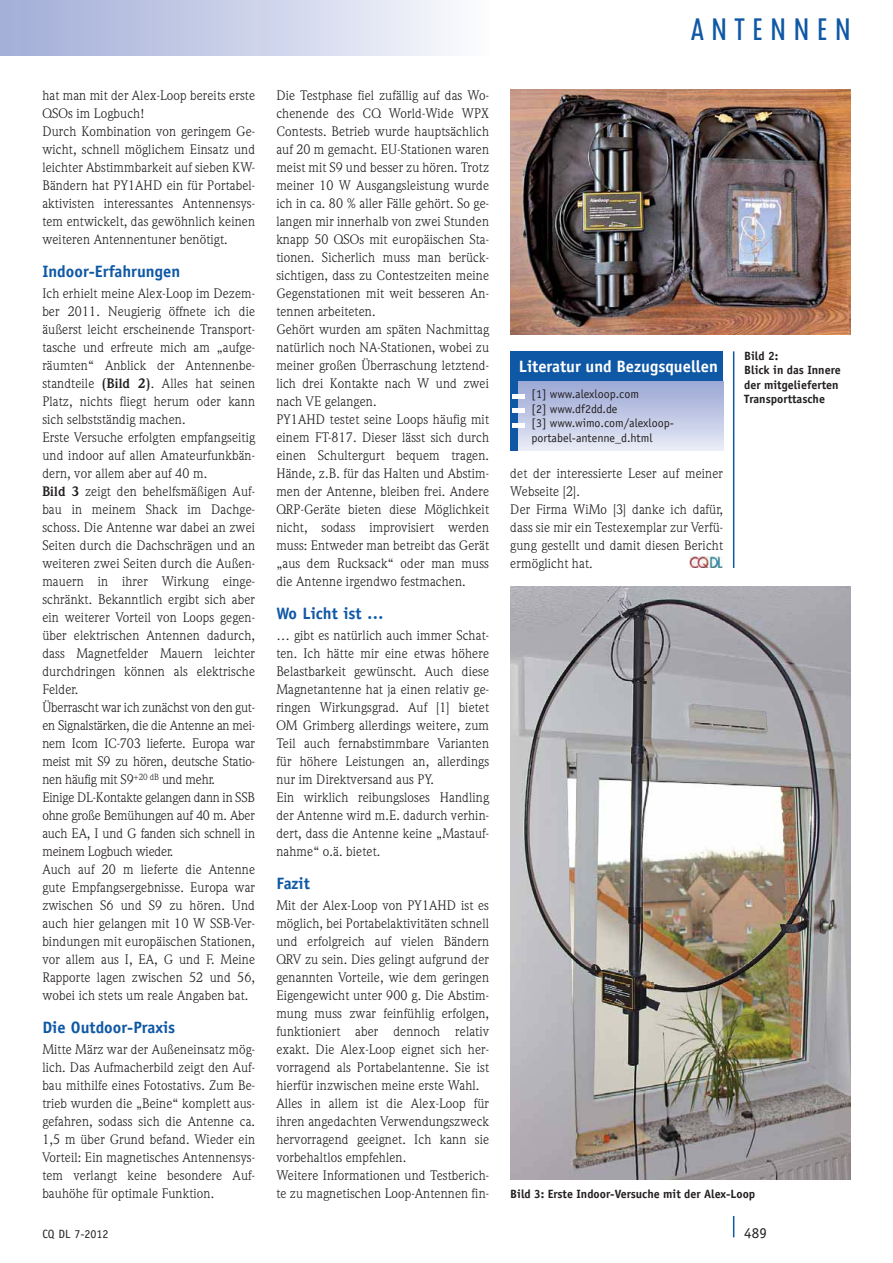
<style>
.page{position:relative;width:893px;height:1263px;background:#fff}
.page>*{position:absolute;margin:0;border:0;box-sizing:border-box;transform-origin:0 0}
.t1{font:condensed 30px "Limerick";letter-spacing:.26em;color:#0f58a5}
.t2{font:700 16.5px "Officina Sans";color:#0f58a5}
.t3{font:700 16.5px "Officina Sans";color:#fff}
.t4{font:15px "Officina Sans";color:#231f20}
.t5{font:13.5px/18px "Weidemann";letter-spacing:.01em;color:#231f20}
.t6{font:700 12px/14.4px "Officina Sans";color:#231f20}
.t7{font:12px/14.4px "Officina Sans";color:#231f20}
.s1{font-weight:700}
</style>
<div class="page">
<hr style="left:733px;top:351px;width:1px;height:886px;background:#0f58a5">
<svg style="left:689px;top:556px;width:34px;height:12px"></svg>
<img style="left:689px;top:557px;width:33px;height:11px">
<div style="left:510px;top:351px;width:213px;height:100px;background:#0f58a5"></div>
<div style="left:519px;top:381px;width:204px;height:70px;background:linear-gradient(to bottom,#9aa6d4,#e9ebf7)"></div>
<hr style="left:512px;top:394px;width:12px;height:4px;background:#fff">
<hr style="left:512px;top:409px;width:12px;height:4px;background:#fff">
<hr style="left:512px;top:423px;width:12px;height:4px;background:#fff">
<div style="left:0;top:0;width:489px;height:55px;background:linear-gradient(to right,#a1acd7,#f9fafd)"></div>
<img style="left:510px;top:89px;width:340px;height:245px">
<div style="left:729px;top:568px;width:8px;height:648px;background:#fff"></div>
<img style="left:510px;top:586px;width:340px;height:594px">
<p class="t5" style="left:42px;top:87px;width:214px">hat man mit der Alex-Loop bereits erste QSOs im Logbuch!<br>Durch Kombination von geringem Ge&shy;wicht, schnell möglichem Einsatz und leichter Abstimmbarkeit auf sieben KW-Bändern hat PY1AHD ein für Portabel - aktivisten interessantes Antennensys - tem entwickelt, das gewöhnlich keinen weiteren Antennentuner benötigt.</p>
<p class="t2" style="left:42px;top:265px;width:139px">Indoor-Erfahrungen</p>
<p class="t5" style="left:42px;top:285px;width:214px">Ich erhielt meine Alex-Loop im Dezem&shy;ber 2011. Neugierig öffnete ich die äußerst leicht erscheinende Transport&shy;tasche und erfreute mich am „aufge&shy;räumten“ Anblick der Antennenbe&shy;standteile <span class="s1">(Bild 2)</span>. Alles hat seinen Platz, nichts fliegt herum oder kann sich selbstständig machen.<br>Erste Versuche erfolgten empfangseitig und indoor auf allen Amateurfunkbän&shy;dern, vor allem aber auf 40 m.<br><span class="s1">Bild 3</span> zeigt den behelfsmäßigen Auf&shy;bau in meinem Shack im Dachge&shy;schoss. Die Antenne war dabei an zwei Seiten durch die Dachschrägen und an weiteren zwei Seiten durch die Außen&shy;mauern in ihrer Wirkung einge&shy;schränkt. Bekanntlich ergibt sich aber ein weiterer Vorteil von Loops gegen - über elektrischen Antennen dadurch, dass Magnetfelder Mauern leichter durchdringen können als elektrische Felder.<br>Überrascht war ich zunächst von den gut&shy;en Signalstärken, die die Antenne an mei&shy;nem Icom IC-703 lieferte. Europa war meist mit S9 zu hören, deutsche Statio&shy;nen häufig mit S9<sup>+20</sup> <sup>dB</sup> und mehr.<br>Einige DL-Kontakte gelangen dann in SSB ohne große Bemühungen auf 40 m. Aber auch EA, I und G fanden sich schnell in meinem Logbuch wieder.<br>Auch auf 20 m lieferte die Antenne gute Empfangsergebnisse. Europa war zwischen S6 und S9 zu hören. Und auch hier gelangen mit 10 W SSB-Ver&shy;bindungen mit europäischen Stationen, vor allem aus I, EA, G und F. Meine Rapporte lagen zwischen 52 und 56, wobei ich stets um reale Angaben bat.</p>
<p class="t2" style="left:42px;top:1021px;width:134px">Die Outdoor-Praxis</p>
<p class="t5" style="left:42px;top:1041px;width:214px;text-align:justify">Mitte März war der Außeneinsatz mög&shy;lich. Das Aufmacherbild zeigt den Auf&shy;bau mithilfe eines Fotostativs. Zum Be&shy;trieb wurden die „Beine“ komplett aus&shy;gefahren, sodass sich die Antenne ca.<br>1,5 m über Grund befand. Wieder ein Vorteil: Ein magnetisches Antennensys - tem verlangt keine besondere Auf&shy;bauhöhe für optimale Funktion.</p>
<p class="t5" style="left:276px;top:87px;width:214px">Die Testphase fiel zufällig auf das Wo&shy;chenende des CQ World-Wide WPX Contests. Betrieb wurde hauptsächlich auf 20 m gemacht. EU-Stationen waren meist mit S9 und besser zu hören. Trotz meiner 10 W Ausgangsleistung wurde ich in ca. 80 % aller Fälle gehört. So ge&shy;langen mir innerhalb von zwei Stunden knapp 50 QSOs mit europäischen Sta&shy;tionen. Sicherlich muss man berück&shy;sichtigen, dass zu Contestzeiten meine Gegenstationen mit weit besseren An&shy;tennen arbeiteten.<br>Gehört wurden am späten Nachmittag natürlich noch NA-Stationen, wobei zu meiner großen Überraschung letztend&shy;lich drei Kontakte nach W und zwei nach VE gelangen.<br>PY1AHD testet seine Loops häufig mit einem FT-817. Dieser lässt sich durch einen Schultergurt bequem tragen.<br>Hände, z.B. für das Halten und Abstim&shy;men der Antenne, bleiben frei. Andere QRP-Geräte bieten diese Möglichkeit nicht, sodass improvisiert werden muss: Entweder man betreibt das Gerät „aus dem Rucksack“ oder man muss die Antenne irgendwo festmachen.</p>
<p class="t2" style="left:276px;top:607px;width:109px">Wo Licht ist …</p>
<p class="t5" style="left:276px;top:627px;width:214px">… gibt es natürlich auch immer Schat&shy;ten. Ich hätte mir eine etwas höhere Belastbarkeit gewünscht. Auch diese Magnetantenne hat ja einen relativ ge&shy;ringen Wirkungsgrad. Auf [1] bietet OM Grimberg allerdings weitere, zum Teil auch fernabstimmbare Varianten für höhere Leistungen an, allerdings nur im Direktversand aus PY.<br>Ein wirklich reibungsloses Handling der Antenne wird m.E. dadurch verhin&shy;dert, dass die Antenne keine „Mastauf&shy;nahme“ o.ä. bietet.</p>
<p class="t2" style="left:276px;top:877px;width:35px">Fazit</p>
<p class="t5" style="left:276px;top:897px;width:214px">Mit der Alex-Loop von PY1AHD ist es möglich, bei Portabelaktivitäten schnell und erfolgreich auf vielen Bändern QRV zu sein. Dies gelingt aufgrund der genannten Vorteile, wie dem geringen Eigengewicht unter 900 g. Die Abstim&shy;mung muss zwar feinfühlig erfolgen, funktioniert aber dennoch relativ exakt. Die Alex-Loop eignet sich her&shy;vorragend als Portabelantenne. Sie ist hierfür inzwischen meine erste Wahl.<br>Alles in allem ist die Alex-Loop für ihren angedachten Verwendungszweck hervorragend geeignet. Ich kann sie vorbehaltlos empfehlen.<br>Weitere Informationen und Testberich&shy;te zu magnetischen Loop-Antennen fin-</p>
<h1 class="t1" style="left:691px;top:19px;width:161px">ANTENNEN</h1>
<p class="t3" style="left:519px;top:360px;width:200px">Literatur und Bezugsquellen</p>
<p class="t7" style="left:531px;top:388px;width:144px">[1] www.alexloop.com<br>[2] www.df2dd.de<br>[3] www.wimo.com/alexloop&shy;portabel-antenne_d.html</p>
<p class="t5" style="left:510px;top:465px;width:214px">det der interessierte Leser auf meiner<br>Webseite [2].<br>Der Firma WiMo [3] danke ich dafür, dass sie mir ein Testexemplar zur Verfü&shy;gung gestellt und damit diesen Bericht ermöglicht hat.</p>
<p class="t6" style="left:744px;top:350px;width:98px">Bild 2:<br>Blick in das Innere der mitgelieferten<br>Transporttasche</p>
<p class="t6" style="left:510px;top:1187px;width:246px">Bild 3: Erste Indoor-Versuche mit der Alex-Loop</p>
<p class="t7" style="left:42px;top:1227px;width:68px">CQ DL 7-2012</p>
<p class="t4" style="left:744px;top:1227px;width:24px">489</p>
</div>
